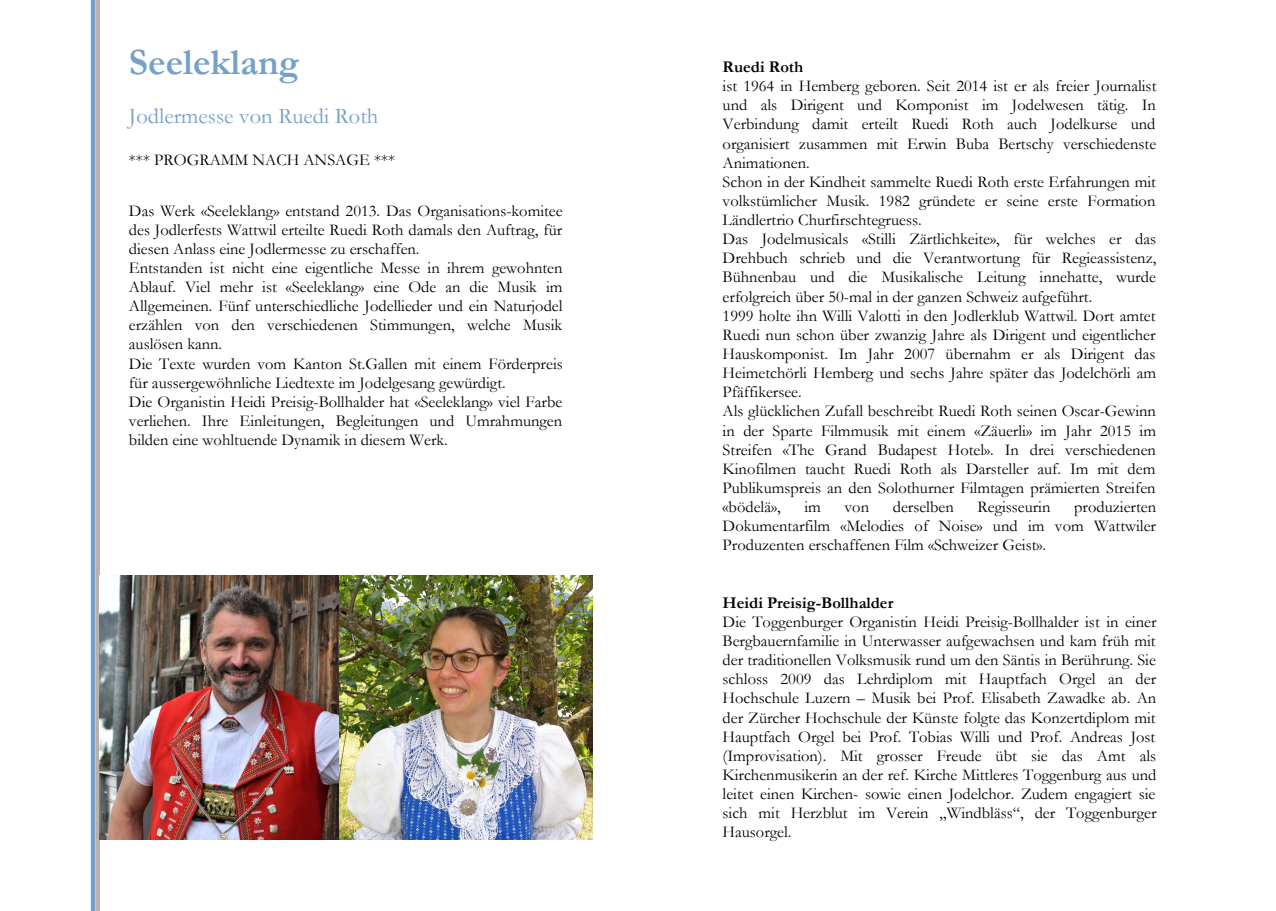
<style>
.page{position:relative;width:1276px;height:911px;background:#fff}
.page>*{position:absolute;margin:0;border:0;box-sizing:border-box;transform-origin:0 0}
.t1{font:700 37.5px "Garamond";color:#74a0ca}
.t2{font:22.5px "Garamond";color:#74a0ca}
.t3{font:16.5px/19px "Garamond";color:#000;text-align:justify}
.t4{font:700 16.5px "Garamond";color:#000}
</style>
<div class="page">
<hr style="left:91px;top:0;width:4px;height:910px;background:#74a0ca">
<hr style="left:96px;top:0;width:4px;height:910px;background:#bcb0ab">
<img style="left:100px;top:575px;width:492px;height:264px">
<p class="t1" style="left:129px;top:42px;width:172px">Seeleklang</p>
<p class="t2" style="left:129px;top:104px;width:251px">Jodlermesse von Ruedi Roth</p>
<p class="t3" style="left:129px;top:150px;width:268px">*** PROGRAMM NACH ANSAGE ***</p>
<p class="t3" style="left:129px;top:201px;width:435px">Das Werk «Seeleklang» entstand 2013. Das Organisations-komitee des Jodlerfests Wattwil erteilte Ruedi Roth damals den Auftrag, für diesen Anlass eine Jodlermesse zu erschaffen.</p>
<p class="t3" style="left:129px;top:258px;width:435px">Entstanden ist nicht eine eigentliche Messe in ihrem gewohnten Ablauf. Viel mehr ist «Seeleklang» eine Ode an die Musik im Allgemeinen. Fünf unterschiedliche Jodellieder und ein Naturjodel erzählen von den verschiedenen Stimmungen, welche Musik auslösen kann.</p>
<p class="t3" style="left:129px;top:354px;width:435px">Die Texte wurden vom Kanton St.Gallen mit einem Förderpreis für aussergewöhnliche Liedtexte im Jodelgesang gewürdigt.</p>
<p class="t3" style="left:129px;top:392px;width:435px">Die Organistin Heidi Preisig-Bollhalder hat «Seeleklang» viel Farbe verliehen. Ihre Einleitungen, Begleitungen und Umrahmungen bilden eine wohltuende Dynamik in diesem Werk.</p>
<p class="t4" style="left:722px;top:58px;width:82px">Ruedi Roth</p>
<p class="t3" style="left:722px;top:77px;width:435px">ist 1964 in Hemberg geboren. Seit 2014 ist er als freier Journalist und als Dirigent und Komponist im Jodelwesen tätig. In Verbindung damit erteilt Ruedi Roth auch Jodelkurse und organisiert zusammen mit Erwin Buba Bertschy verschiedenste Animationen.</p>
<p class="t3" style="left:722px;top:172px;width:435px">Schon in der Kindheit sammelte Ruedi Roth erste Erfahrungen mit volkstümlicher Musik. 1982 gründete er seine erste Formation Ländlertrio Churfirschtegruess.</p>
<p class="t3" style="left:722px;top:230px;width:435px">Das Jodelmusicals «Stilli Zärtlichkeite», für welches er das Drehbuch schrieb und die Verantwortung für Regieassistenz, Bühnenbau und die Musikalische Leitung innehatte, wurde erfolgreich über 50-mal in der ganzen Schweiz aufgeführt.</p>
<p class="t3" style="left:722px;top:306px;width:435px">1999 holte ihn Willi Valotti in den Jodlerklub Wattwil. Dort amtet Ruedi nun schon über zwanzig Jahre als Dirigent und eigentlicher Hauskomponist. Im Jahr 2007 übernahm er als Dirigent das Heimetchörli Hemberg und sechs Jahre später das Jodelchörli am Pfäffikersee.</p>
<p class="t3" style="left:722px;top:402px;width:435px">Als glücklichen Zufall beschreibt Ruedi Roth seinen Oscar-Gewinn in der Sparte Filmmusik mit einem «Zäuerli» im Jahr 2015 im Streifen «The Grand Budapest Hotel». In drei verschiedenen Kinofilmen taucht Ruedi Roth als Darsteller auf. Im mit dem Publikumspreis an den Solothurner Filmtagen prämierten Streifen «bödelä»,</p>
<p class="t3" style="left:804px;top:497px;width:18px">im</p>
<p class="t3" style="left:844px;top:497px;width:26px">von</p>
<p class="t3" style="left:892px;top:497px;width:62px">derselben</p>
<p class="t3" style="left:977px;top:497px;width:74px">Regisseurin</p>
<p class="t3" style="left:722px;top:497px;width:435px;text-indent:351px">produzierten Dokumentarfilm «Melodies of Noise» und im vom Wattwiler Produzenten erschaffenen Film «Schweizer Geist».</p>
<p class="t4" style="left:722px;top:593px;width:172px">Heidi Preisig-Bollhalder</p>
<p class="t3" style="left:722px;top:612px;width:435px">Die Toggenburger Organistin Heidi Preisig-Bollhalder ist in einer Bergbauernfamilie in Unterwasser aufgewachsen und kam früh mit der traditionellen Volksmusik rund um den Säntis in Berührung. Sie schloss 2009 das Lehrdiplom mit Hauptfach Orgel an der Hochschule Luzern – Musik bei Prof. Elisabeth Zawadke ab. An der Zürcher Hochschule der Künste folgte das Konzertdiplom mit Hauptfach Orgel bei Prof. Tobias Willi und Prof. Andreas Jost (Improvisation). Mit grosser Freude übt sie das Amt als Kirchenmusikerin an der ref. Kirche Mittleres Toggenburg aus und leitet einen Kirchen- sowie einen Jodelchor. Zudem engagiert sie sich mit Herzblut im Verein „Windbläss“, der Toggenburger Hausorgel.</p>
</div>
